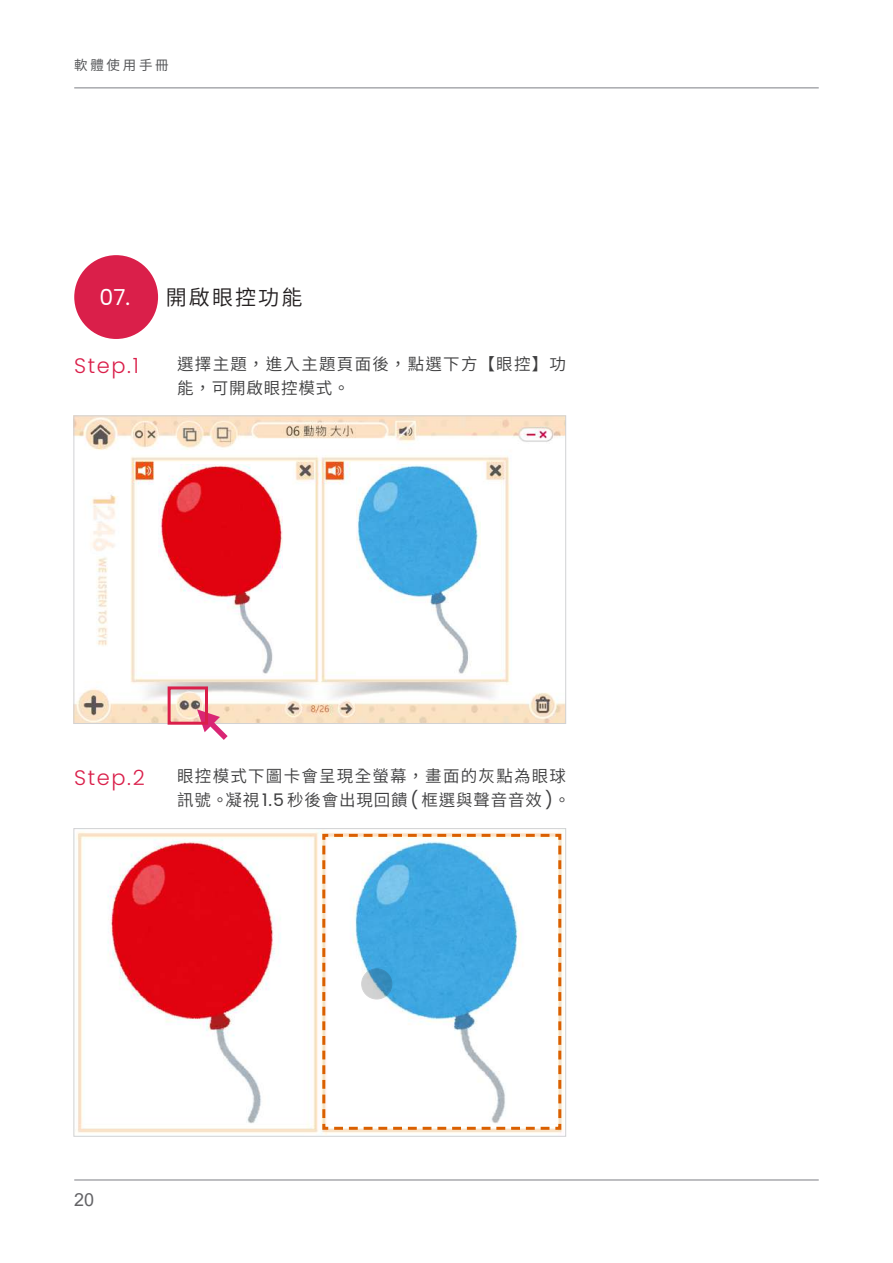
<style>
.page{position:relative;width:893px;height:1263px;background:#fff}
.page>*{position:absolute;margin:0;border:0;box-sizing:border-box;transform-origin:0 0}
.t1{font:300 21px "Poppins";letter-spacing:.075em;color:#da1f4a}
.t2{font:21px "Source Han Sans TC";letter-spacing:.1em;color:#231f20}
.t3{font:18px "Arial";color:#636366}
.t4{font:16.5px/24px "Source Han Sans TC";letter-spacing:.075em;color:#3e3e3f}
.t5{font:13.5px "Source Han Sans TC";letter-spacing:.2em;color:#57585a}
.s1{font-family:"Poppins";font-size:22.05px;color:#fff}
.s2{font-family:"Poppins";font-size:17.4px}
</style>
<div class="page">
<hr style="left:74px;top:87px;width:745px;height:2px;background:#a8a9ad">
<hr style="left:74px;top:1179px;width:745px;height:2px;background:#a8a9ad">
<img style="left:76px;top:417px;width:488px;height:305px">
<div style="left:74px;top:415px;width:492px;height:309px;border:1px solid #d1d2d4"></div>
<img style="left:158px;top:464px;width:125px;height:211px">
<img style="left:356px;top:464px;width:125px;height:211px">
<div style="left:74px;top:255px;width:84px;height:84px;background:#da1f4a;border-radius:50%"></div>
<img style="left:76px;top:830px;width:486px;height:305px">
<div style="left:74px;top:828px;width:492px;height:309px;border:1px solid #d1d2d4"></div>
<svg style="left:197px;top:709px;width:31px;height:31px"></svg>
<div style="left:168px;top:686px;width:40px;height:39px;border:3px solid #da1f4a"></div>
<svg style="left:321px;top:832px;width:242px;height:299px"></svg>
<p class="t5" style="left:74px;top:57px;width:96px">軟體使用手冊</p>
<p class="t2" style="left:99px;top:285px;width:204px"><span class="s1">07.</span> 開啟眼控功能</p>
<p class="t1" style="left:74px;top:354px;width:66px">Step.1</p>
<p class="t4" style="left:177px;top:352px;width:390px">選擇主題，進入主題頁面後，點選下方【眼控】功能，可開啟眼控模式。</p>
<p class="t1" style="left:74px;top:766px;width:72px">Step.2</p>
<p class="t4" style="left:177px;top:764px;width:394px">眼控模式下圖卡會呈現全螢幕，畫面的灰點為眼球訊號。凝視 <span class="s2">1.5</span> 秒後會出現回饋 <span class="s2">(</span> 框選與聲音音效 <span class="s2">)</span>。</p>
<p class="t3" style="left:74px;top:1187px;width:22px">20</p>
</div>
